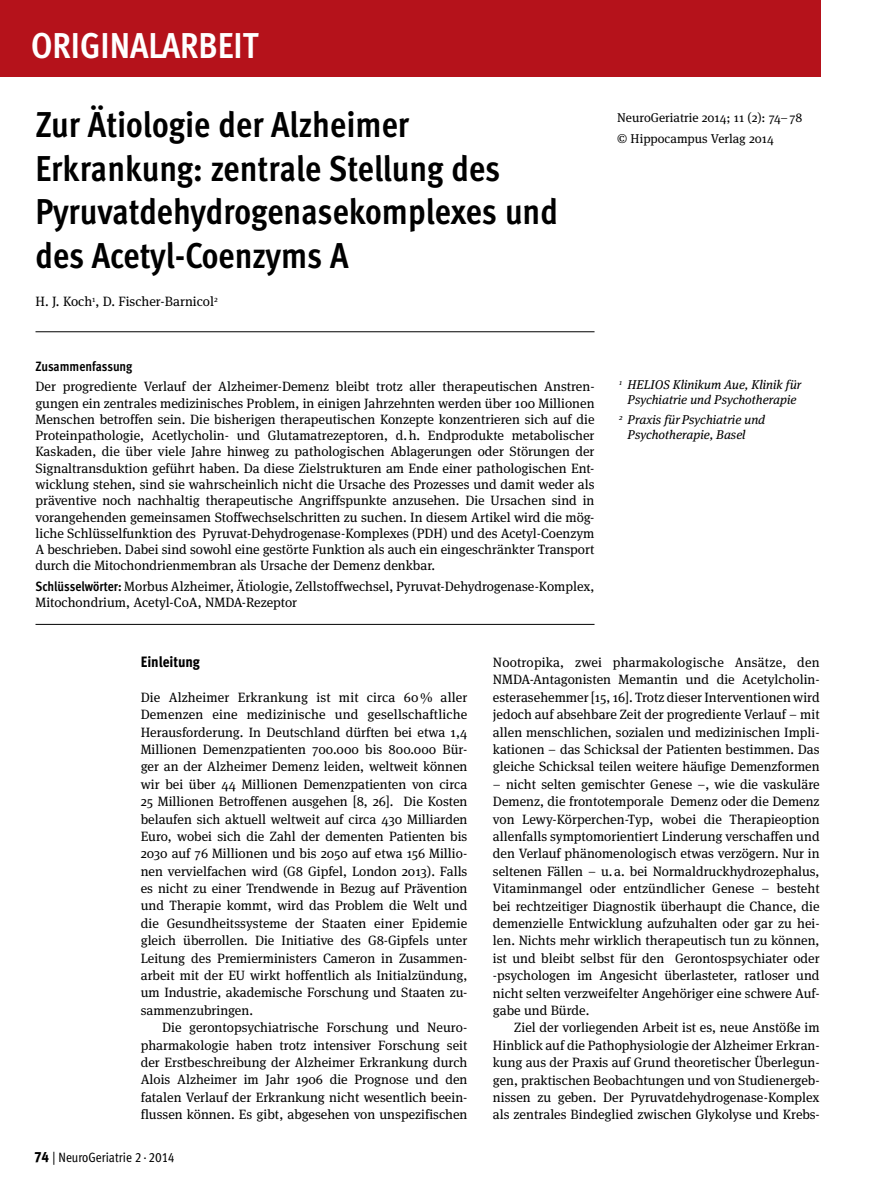
<style>
.page{position:relative;width:893px;height:1191px;background:#fff}
.page>*{position:absolute;margin:0;border:0;box-sizing:border-box;transform-origin:0 0}
.t1{font:36px/43.3px "Meta Cond Bold LF";color:#000}
.t2{font:700 36px "Meta Cond";color:#fff}
.t3{font:15px "Meta Cond Extra Bold LF";color:#000}
.t4{font:13.5px/17.4px "Meta Serif Pro";color:#000;text-align:justify}
.t5{font:13.5px "Meta Cond Book LF";color:#000}
.t6{font:13.5px "Meta Cond Bold LF";letter-spacing:-.005em;color:#000}
.t7{font:italic 12.75px/15.3px "Meta Serif Pro";color:#000;text-align:center}
.t8{font:12.75px/21.5px "Meta Serif Pro";color:#000}
.s1{font-family:"Meta Cond Bold LF"}
.s2{font-family:"Meta Cond Extra Bold LF";font-size:15px}
</style>
<div class="page">
<hr style="left:36px;top:331px;width:558px;height:1px;background:#000">
<hr style="left:36px;top:624px;width:558px;height:1px;background:#000">
<div style="left:0;top:0;width:821px;height:77px;background:#b5121b"></div>
<h1 class="t2" style="left:31px;top:25px;width:229px">ORIGINALARBEIT</h1>
<h1 class="t1" style="left:36px;top:103px;width:524px">Zur Ätiologie der Alzheimer<br>Erkrankung: zentrale Stellung des<br>Pyruvatdehydrogenasekomplexes und des Acetyl-Coenzyms A</h1>
<p class="t4" style="left:36px;top:292px;width:184px">H. J. Koch<sup>1</sup>, D. Fischer-Barnicol<sup>2</sup></p>
<p class="t6" style="left:36px;top:358px;width:98px">Zusammenfassung</p>
<p class="t4" style="left:36px;top:378px;width:561px;line-height:16.2px">Der progrediente Verlauf der Alzheimer-Demenz bleibt trotz aller therapeutischen Anstren&shy;gungen ein zentrales medizinisches Problem, in einigen Jahrzehnten werden über 100 Millionen Menschen betroffen sein. Die bisherigen therapeutischen Konzepte konzentrieren sich auf die Proteinpathologie, Acetlycholin- und Glutamatrezeptoren, d.h. Endprodukte metabolischer Kaskaden, die über viele Jahre hinweg zu pathologischen Ablagerungen oder Störungen der Signaltransduktion geführt haben. Da diese Zielstrukturen am Ende einer pathologischen Ent&shy;wicklung stehen, sind sie wahrscheinlich nicht die Ursache des Prozesses und damit weder als präventive noch nachhaltig therapeutische Angriffspunkte anzusehen. Die Ursachen sind in vorangehenden gemeinsamen Stoffwechselschritten zu suchen. In diesem Artikel wird die mög&shy;liche Schlüsselfunktion des Pyruvat-Dehydrogenase-Komplexes (PDH) und des Acetyl-Coenzym A beschrieben. Dabei sind sowohl eine gestörte Funktion als auch ein eingeschränkter Transport durch die Mitochondrienmembran als Ursache der Demenz denkbar.</p>
<p class="t4" style="left:36px;top:577px;width:560px;line-height:16.2px"><span class="s1">Schlüsselwörter:</span> Morbus Alzheimer, Ätiologie, Zellstoffwechsel, Pyruvat-Dehydrogenase-Komplex,<br>Mitochondrium, Acetyl-CoA, NMDA-Rezeptor</p>
<p class="t8" style="left:617px;top:106px;width:186px">NeuroGeriatrie 2014; 11 (2): 74–78 © Hippocampus Verlag 2014</p>
<p class="t7" style="left:619px;top:376px;width:184px"><sup>1</sup> HELIOS Klinikum Aue, Klinik für<br>Psychiatrie und Psychotherapie</p>
<p class="t7" style="left:628px;top:411px;width:139px;text-align:left;text-indent:-9px"><sup>2</sup> Praxis für Psychiatrie und<br>Psychotherapie, Basel</p>
<p class="t3" style="left:141px;top:653px;width:61px">Einleitung</p>
<p class="t4" style="left:141px;top:687px;width:328px">Die Alzheimer Erkrankung ist mit circa 60% aller Demenzen eine medizinische und gesellschaftliche Herausforderung. In Deutschland dürften bei etwa 1,4<br>Millionen Demenzpatienten 700.000 bis 800.000 Bür&shy;ger an der Alzheimer Demenz leiden, weltweit können wir bei über 44 Millionen Demenzpatienten von circa 25 Millionen Betroffenen ausgehen [8, 26]. Die Kosten belaufen sich aktuell weltweit auf circa 430 Milliarden Euro, wobei sich die Zahl der dementen Patienten bis 2030 auf 76 Millionen und bis 2050 auf etwa 156 Millio&shy;nen vervielfachen wird (G8 Gipfel, London 2013). Falls es nicht zu einer Trendwende in Bezug auf Prävention und Therapie kommt, wird das Problem die Welt und die Gesundheitssysteme der Staaten einer Epidemie gleich überrollen. Die Initiative des G8-Gipfels unter Leitung des Premierministers Cameron in Zusammen&shy;arbeit mit der EU wirkt hoffentlich als Initialzündung, um Industrie, akademische Forschung und Staaten zu&shy;sammenzubringen.</p>
<p class="t4" style="left:141px;top:1018px;width:328px;text-indent:21px">Die gerontopsychiatrische Forschung und Neuro&shy;pharmakologie haben trotz intensiver Forschung seit der Erstbeschreibung der Alzheimer Erkrankung durch Alois Alzheimer im Jahr 1906 die Prognose und den fatalen Verlauf der Erkrankung nicht wesentlich beein&shy;flussen können. Es gibt, abgesehen von unspezifischen</p>
<p class="t5" style="left:34px;top:1149px;width:142px"><span class="s2">74</span> | NeuroGeriatrie 2 ·2014</p>
<p class="t4" style="left:493px;top:653px;width:328px">Nootropika, zwei pharmakologische Ansätze, den NMDA-Antagonisten Memantin und die Acetylcholin&shy;esterasehemmer [15, 16]. Trotz dieser Interventionen wird jedoch auf absehbare Zeit der progrediente Verlauf – mit allen menschlichen, sozialen und medizinischen Impli&shy;kationen – das Schicksal der Patienten bestimmen. Das gleiche Schicksal teilen weitere häufige Demenzformen</p>
<p class="t4" style="left:493px;top:774px;width:328px">– nicht selten gemischter Genese –, wie die vaskuläre Demenz, die frontotemporale Demenz oder die Demenz von Lewy-Körperchen-Typ, wobei die Therapieoption allenfalls symptomorientiert Linderung verschaffen und den Verlauf phänomenologisch etwas verzögern. Nur in seltenen Fällen – u.a. bei Normaldruckhydrozephalus, Vitaminmangel oder entzündlicher Genese – besteht bei rechtzeitiger Diagnostik überhaupt die Chance, die demenzielle Entwicklung aufzuhalten oder gar zu hei&shy;len. Nichts mehr wirklich therapeutisch tun zu können, ist und bleibt selbst für den Gerontospsychiater oder -psychologen im Angesicht überlasteter, ratloser und nicht selten verzweifelter Angehöriger eine schwere Auf&shy;gabe und Bürde.</p>
<p class="t4" style="left:493px;top:1018px;width:328px;text-indent:21px">Ziel der vorliegenden Arbeit ist es, neue Anstöße im Hinblick auf die Pathophysiologie der Alzheimer Erkran&shy;kung aus der Praxis auf Grund theoretischer Überlegun&shy;gen, praktischen Beobachtungen und von Studienergeb&shy;nissen zu geben. Der Pyruvatdehydrogenase-Komplex als zentrales Bindeglied zwischen Glykolyse und Krebs-</p>
</div>
